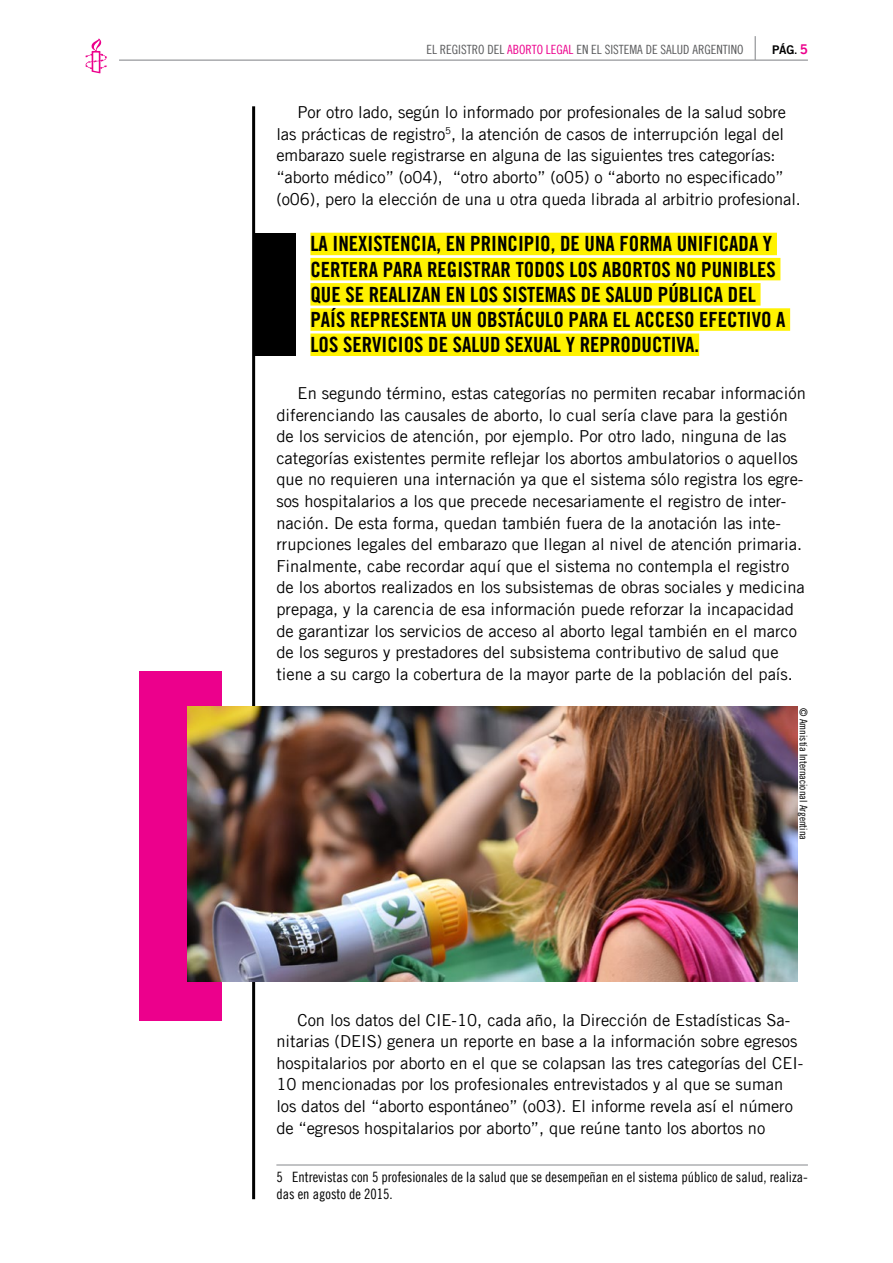
<style>
.page{position:relative;width:893px;height:1263px;background:#fff}
.page>*{position:absolute;margin:0;border:0;box-sizing:border-box;transform-origin:0 0}
.t1{font:21px "Amnesty Trade Gothic Bd Cn 20";color:#000}
.t2{font:16.5px/21.6px "Amnesty Trade Gothic";color:#000}
.t3{font:14.25px/17.1px "Amnesty Trade Gothic Cn 18";color:#000}
.t4{font:12.75px "Amnesty Trade Gothic Cn 18";color:#58595b}
.t5{font:12px "Amnesty Trade Gothic Bd 2";color:#000}
.t6{font:10.5px "Amnesty Trade Gothic Cn 18";color:#000}
.s1{color:#ec008c}
.s2{font-family:"Amnesty Trade Gothic Bd Cn 20"}
.s3{font-size:13.5px;color:#ec008c}
</style>
<div class="page">
<svg style="left:85px;top:38px;width:22px;height:35px"></svg>
<svg style="left:755px;top:36px;width:1px;height:24px"></svg>
<hr style="left:119px;top:60px;width:689px;height:1px;background:#939598">
<div style="left:310px;top:233px;width:467px;height:22px;background:#fff200"></div>
<div style="left:310px;top:258px;width:470px;height:22px;background:#fff200"></div>
<div style="left:310px;top:283px;width:451px;height:23px;background:#fff200"></div>
<div style="left:310px;top:308px;width:480px;height:23px;background:#fff200"></div>
<div style="left:310px;top:333px;width:389px;height:23px;background:#fff200"></div>
<hr style="left:276px;top:1164px;width:532px;height:1px;background:#939598">
<hr style="left:252px;top:106px;width:3px;height:1093px;background:#000">
<div style="left:139px;top:672px;width:82px;height:349px;background:#ec008c"></div>
<img style="left:187px;top:707px;width:610px;height:274px">
<div style="left:254px;top:233px;width:42px;height:123px;background:#000"></div>
<p class="t4" style="left:426px;top:42px;width:318px">EL REGISTRO DEL <span class="s1">ABORTO LEGAL</span> EN EL SISTEMA DE SALUD ARGENTINO</p>
<p class="t5" style="left:772px;top:43px;width:37px">PáG<span class="s2">.</span> <span class="s3">5</span></p>
<p class="t2" style="left:276px;top:101px;width:526px;text-indent:21px">Por otro lado, según lo informado por profesionales de la salud sobre las prácticas de registro<sup>5</sup>, la atención de casos de interrupción legal del embarazo suele registrarse en alguna de las siguientes tres categorías: “aborto médico” (o04), “otro aborto” (o05) o “aborto no especificado” (o06), pero la elección de una u otra queda librada al arbitrio profesional.</p>
<p class="t1" style="left:310px;top:231px;width:67px">LA INEXISTEN</p>
<p class="t1" style="left:411px;top:231px;width:230px">CIA, EN PRINCIPIO, DE UNA FORMA</p>
<p class="t1" style="left:677px;top:231px;width:97px">UNIFICADA Y</p>
<p class="t1" style="left:310px;top:256px;width:21px">CERTERA</p>
<p class="t1" style="left:383px;top:256px;width:55px">PARA REGISTRAR</p>
<p class="t1" style="left:516px;top:256px;width:11px">TODOS</p>
<p class="t1" style="left:569px;top:256px;width:44px">LOS ABORTOS</p>
<p class="t1" style="left:675px;top:256px;width:47px">NO PUNIBLES</p>
<p class="t1" style="left:310px;top:282px;width:68px">QUESEREALI</p>
<p class="t1" style="left:412px;top:282px;width:101px">ZANENLOS SISTEMAS</p>
<p class="t1" style="left:581px;top:282px;width:35px">DE SALUD</p>
<p class="t1" style="left:658px;top:282px;width:80px">PÚBLICA DEL</p>
<p class="t1" style="left:310px;top:307px;width:81px">PAÍS REPRESENTA</p>
<p class="t1" style="left:451px;top:307px;width:36px">UN OBST</p>
<p class="t1" style="left:515px;top:307px;width:272px">ÁCULO PARA EL ACCESO EFECTIVO A</p>
<p class="t1" style="left:310px;top:332px;width:153px">LOS SERVICIOS DESALUD</p>
<p class="t1" style="left:505px;top:332px;width:116px">SEXUAL Y REPRODU</p>
<p class="t1" style="left:652px;top:332px;width:49px">CTIVA.</p>
<p class="t2" style="left:276px;top:382px;width:531px;text-indent:21px">En segundo término, estas categorías no permiten recabar información diferenciando las causales de aborto, lo cual sería clave para la gestión de los servicios de atención, por ejemplo. Por otro lado, ninguna de las categorías existentes permite reflejar los abortos ambulatorios o aquellos que no requieren una internación ya que el sistema sólo registra los egre&shy;sos hospitalarios a los que precede necesariamente el registro de inter&shy;nación. De esta forma, quedan también fuera de la anotación las inte&shy;rrupciones legales del embarazo que llegan al nivel de atención primaria.<br>Finalmente, cabe recordar aquí que el sistema no contempla el registro de los abortos realizados en los subsistemas de obras sociales y medicina prepaga, y la carencia de esa información puede reforzar la incapacidad de garantizar los servicios de acceso al aborto legal también en el marco de los seguros y prestadores del subsistema contributivo de salud que tiene a su cargo la cobertura de la mayor parte de la población del país.</p>
<p class="t6" style="left:810px;top:708px;width:134px;rotate:90deg">© Amnistía Internacional Argentina</p>
<p class="t2" style="left:276px;top:1009px;width:528px;text-indent:21px">Con los datos del CIE-10, cada año, la Dirección de Estadísticas Sa&shy;nitarias (DEIS) genera un reporte en base a la información sobre egresos hospitalarios por aborto en el que se colapsan las tres categorías del CEI-10 mencionadas por los profesionales entrevistados y al que se suman los datos del “aborto espontáneo” (o03). El informe revela así el número de “egresos hospitalarios por aborto”, que reúne tanto los abortos no</p>
<p class="t3" style="left:276px;top:1168px;width:533px">5 Entrevistas con 5 profesionales de la salud que se desempeñan en el sistema público de salud, realiza&shy;das en agosto de 2015.</p>
</div>
